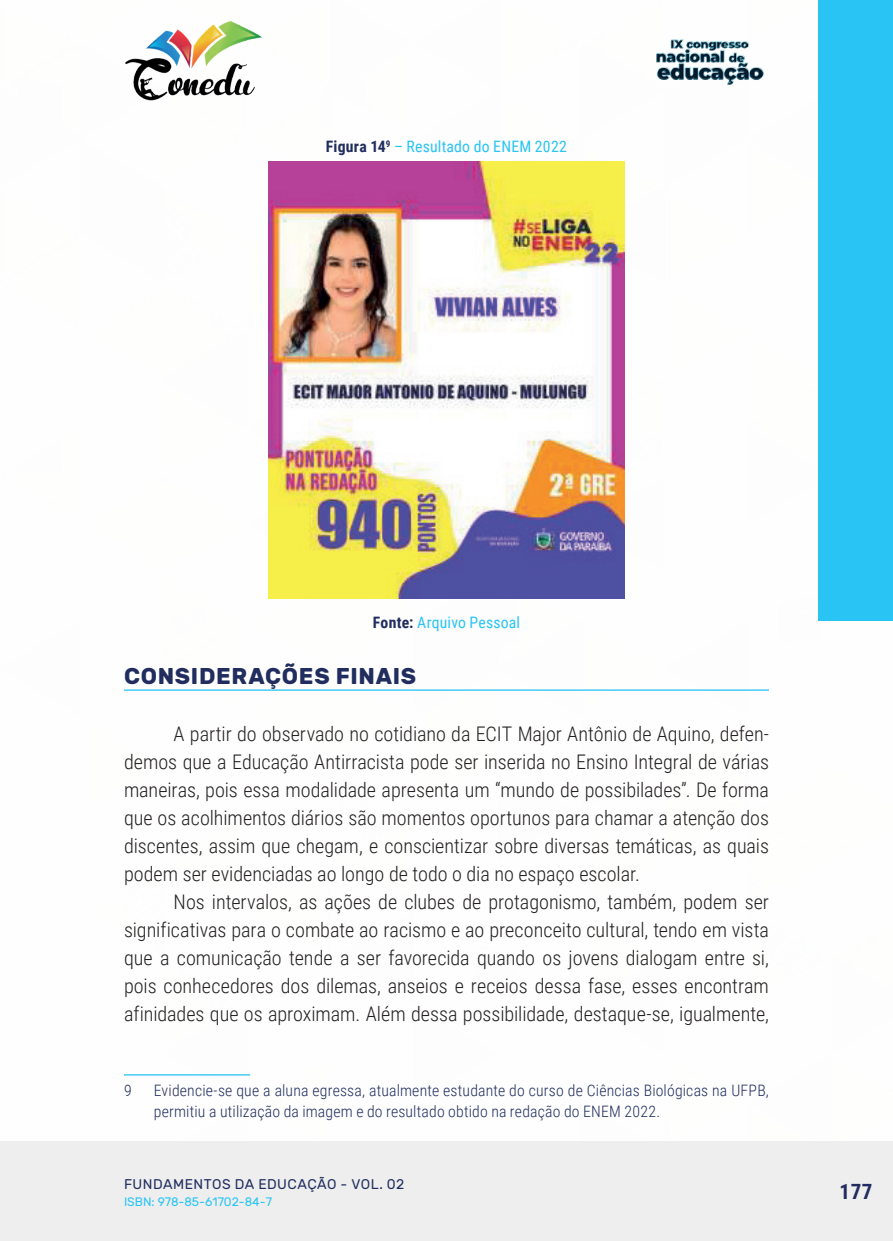
<style>
.page{position:relative;width:893px;height:1241px;background:#fff}
.page>*{position:absolute;margin:0;border:0;box-sizing:border-box;transform-origin:0 0}
._10_SUBTITULO{font:700 22.75px "Rubik";letter-spacing:.03em;color:#202d5e}
.t1{font:700 21px "Roboto Condensed";color:#202d5e}
._9_CORPO{font:300 20.12px/28px "Roboto Condensed";color:#231f20;text-align:justify}
._24_RODAPE{font:300 15.75px/21px "Roboto Condensed";letter-spacing:.01em;color:#202d5e}
._14_LEGENDAS{font:15.75px "Roboto Condensed";letter-spacing:.015em;color:#29c4f3}
._15_FONTES{font:15.75px "Roboto Condensed";letter-spacing:.01em;color:#29c4f3}
.t2{font:14px "Rubik";letter-spacing:.03em;color:#202d5e}
.t3{font:12.25px "Rubik";color:#29c4f3}
.s1{font-weight:700;color:#202d5e}
</style>
<div class="page">
<div style="left:0;top:1141px;width:893px;height:99px;background:#eeeeef"></div>
<div style="left:819px;top:0;width:74px;height:620px;background:#29c4f3"></div>
<img style="left:125px;top:20px;width:137px;height:81px">
<img style="left:656px;top:39px;width:108px;height:46px">
<hr style="left:124px;top:689px;width:645px;height:1px;background:#29c4f3">
<img style="left:269px;top:161px;width:355px;height:437px">
<hr style="left:124px;top:1073px;width:126px;height:2px;background:#29c4f3">
<p class="_14_LEGENDAS" style="left:326px;top:135px;width:243px"><span class="s1">Figura 14</span><sup>9</sup> – Resultado do ENEM 2022</p>
<p class="_15_FONTES" style="left:373px;top:611px;width:149px"><span class="s1">Fonte:</span> Arquivo Pessoal</p>
<p class="_10_SUBTITULO" style="left:124px;top:663px;width:294px">CONSIDERAÇÕES FINAIS</p>
<p class="_9_CORPO" style="left:124px;top:718px;width:646px;text-indent:50px">A partir do observado no cotidiano da ECIT Major Antônio de Aquino, defen&shy;demos que a Educação Antirracista pode ser inserida no Ensino Integral de várias maneiras, pois essa modalidade apresenta um “mundo de possibilades”. De forma que os acolhimentos diários são momentos oportunos para chamar a atenção dos discentes, assim que chegam, e conscientizar sobre diversas temáticas, as quais podem ser evidenciadas ao longo de todo o dia no espaço escolar.</p>
<p class="_9_CORPO" style="left:124px;top:886px;width:646px;text-indent:50px">Nos intervalos, as ações de clubes de protagonismo, também, podem ser significativas para o combate ao racismo e ao preconceito cultural, tendo em vista que a comunicação tende a ser favorecida quando os jovens dialogam entre si, pois conhecedores dos dilemas, anseios e receios dessa fase, esses encontram afinidades que os aproximam. Além dessa possibilidade, destaque-se, igualmente,</p>
<p class="_24_RODAPE" style="left:124px;top:1078px;width:9px">9</p>
<p class="_24_RODAPE" style="left:154px;top:1078px;width:617px">Evidencie-se que a aluna egressa, atualmente estudante do curso de Ciências Biológicas na UFPB, permitiu a utilização da imagem e do resultado obtido na redação do ENEM 2022.</p>
<p class="t2" style="left:124px;top:1175px;width:282px">FUNDAMENTOS DA EDUCAÇÃO - VOL. 02</p>
<p class="t3" style="left:124px;top:1194px;width:149px">ISBN: 978-85-61702-84-7</p>
<p class="t1" style="left:839px;top:1176px;width:34px">177</p>
</div>
